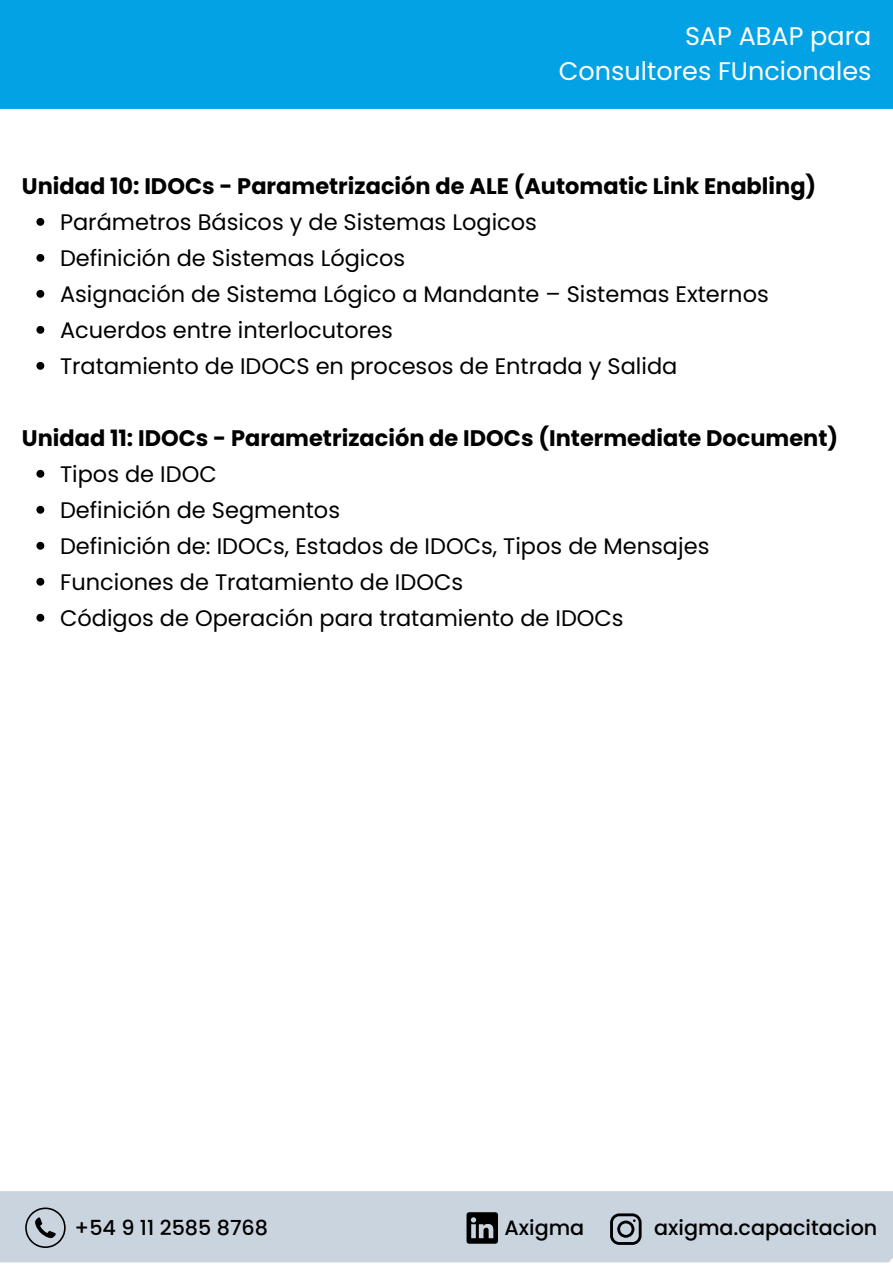
<style>
.page{position:relative;width:893px;height:1264px;background:#fff}
.page>*{position:absolute;margin:0;border:0;box-sizing:border-box;transform-origin:0 0}
.t1{font:25.5px "Poppins";color:#fff}
.t2{font:22.5px "Poppins";color:#000}
.t3{font:700 22.5px "Poppins";color:#000}
.t4{font:500 20.7px "Poppins";color:#000}
</style>
<div class="page">
<div style="left:0;top:1191px;width:892px;height:71px;background:#cad4de"></div>
<svg style="left:610px;top:1213px;width:31px;height:31px"></svg>
<svg style="left:25px;top:1207px;width:41px;height:40px;background:#a1a9b1"></svg>
<svg style="left:466px;top:1212px;width:32px;height:31px"></svg>
<div style="left:0;top:0;width:892px;height:109px;background:#03a2e4"></div>
<svg style="left:36px;top:218px;width:8px;height:8px"></svg>
<svg style="left:36px;top:254px;width:8px;height:8px"></svg>
<svg style="left:36px;top:290px;width:8px;height:8px"></svg>
<svg style="left:36px;top:326px;width:8px;height:8px"></svg>
<svg style="left:36px;top:362px;width:8px;height:8px"></svg>
<svg style="left:36px;top:470px;width:8px;height:8px"></svg>
<svg style="left:36px;top:506px;width:8px;height:7px"></svg>
<svg style="left:36px;top:542px;width:8px;height:7px"></svg>
<svg style="left:36px;top:578px;width:8px;height:7px"></svg>
<svg style="left:36px;top:614px;width:8px;height:7px"></svg>
<p class="t1" style="left:685px;top:19px;width:188px">SAP ABAP para</p>
<p class="t1" style="left:559px;top:54px;width:314px">Consultores FUncionales</p>
<p class="t3" style="left:22px;top:171px;width:796px">Unidad 10: IDOCs - Parametrización de ALE (Automatic Link Enabling)</p>
<p class="t2" style="left:60px;top:207px;width:478px">Parámetros Básicos y de Sistemas Logicos</p>
<p class="t2" style="left:60px;top:243px;width:347px">Definición de Sistemas Lógicos</p>
<p class="t2" style="left:60px;top:279px;width:710px">Asignación de Sistema Lógico a Mandante – Sistemas Externos</p>
<p class="t2" style="left:60px;top:314px;width:334px">Acuerdos entre interlocutores</p>
<p class="t2" style="left:60px;top:350px;width:618px">Tratamiento de IDOCS en procesos de Entrada y Salida</p>
<p class="t3" style="left:22px;top:422px;width:817px">Unidad 11: IDOCs - Parametrización de IDOCs (Intermediate Document)</p>
<p class="t2" style="left:60px;top:458px;width:158px">Tipos de IDOC</p>
<p class="t2" style="left:60px;top:494px;width:281px">Definición de Segmentos</p>
<p class="t2" style="left:60px;top:530px;width:650px">Definición de: IDOCs, Estados de IDOCs, Tipos de Mensajes</p>
<p class="t2" style="left:60px;top:566px;width:404px">Funciones de Tratamiento de IDOCs</p>
<p class="t2" style="left:60px;top:602px;width:565px">Códigos de Operación para tratamiento de IDOCs</p>
<p class="t4" style="left:75px;top:1213px;width:195px">+54 9 11 2585 8768</p>
<p class="t4" style="left:504px;top:1213px;width:81px">Axigma</p>
<p class="t4" style="left:654px;top:1213px;width:225px">axigma.capacitacion</p>
</div>
